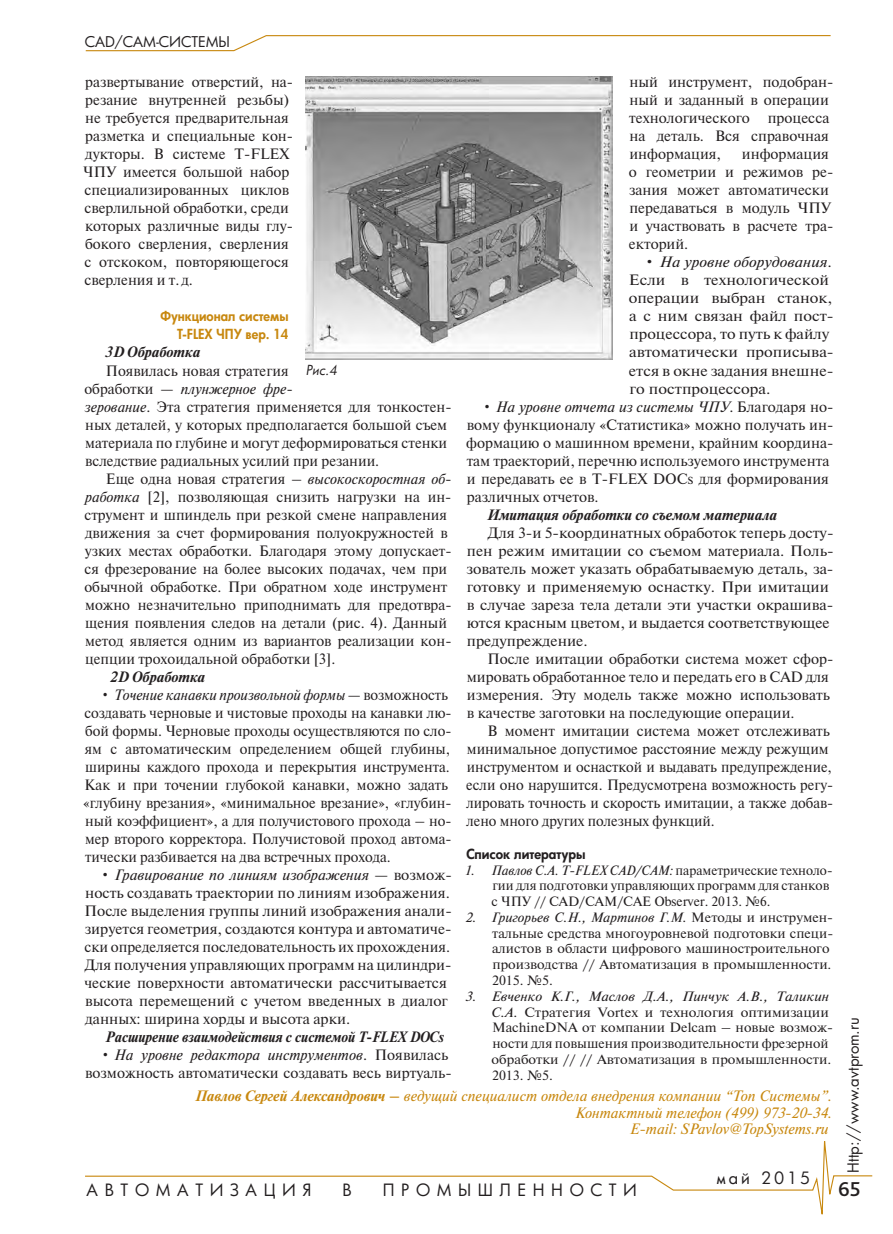
<style>
.page{position:relative;width:893px;height:1234px;background:#fff}
.page>*{position:absolute;margin:0;border:0;box-sizing:border-box;transform-origin:0 0}
.t1{font:500 21px "Bliss Pro";color:#231f20}
.t2{font:16.5px "Futura Cyr";letter-spacing:.4em;color:#231f20}
.t3{font:15px/18px "Newton";color:#231f20}
.t4{font:15px/18px "Newton";color:#231f20;scale:.96 1}
.t5{font:15px/18px "Newton";color:#231f20;scale:1.04 1}
.t6{font:15px/18px "Newton";color:#231f20;scale:1.08 1}
.t7{font:italic 15px/16.5px "Newton";color:#c8880f;text-align:right}
.t8{font:italic 700 15px "Newton";color:#231f20}
.t9{font:italic 700 15px "Newton";color:#231f20;scale:.95 1}
.t10{font:15px "Futura Cyr";color:#231f20}
.t11{font:14.4px "Futura Cyr";letter-spacing:-.005em;color:#231f20}
.t12{font:13.5px/15.8px "Newton";color:#231f20}
.t13{font:13.5px/15.8px "Newton";color:#231f20;scale:1.07 1}
.t14{font:800 13.5px/18px "Futura Cyr";color:#c8880f;text-align:right}
.t15{font:800 13.5px "Futura Cyr";color:#231f20}
.t16{font:italic 13.5px "Futura Cyr";color:#231f20;scale:.95 1}
.s1{font-style:italic}
.s2{font-weight:700}
</style>
<div class="page">
<svg style="left:85px;top:1141px;width:788px;height:74px"></svg>
<svg style="left:85px;top:35px;width:746px;height:17px"></svg>
<img style="left:306px;top:77px;width:306px;height:282px">
<p class="t11" style="left:85px;top:33px;width:147px">CAD/CAM-системы</p>
<p class="t3" style="left:83px;top:73px;width:211px">развертывание отверстий, на&shy;резание внутренней резьбы) не требуется предварительная разметка и специальные кон&shy;дукторы. В системе T‑FLEX<br>ЧПУ имеется большой набор специализированных циклов сверлильной обработки, среди которых различные виды глу&shy;бокого сверления, сверления с отскоком, повторяющегося сверления и т.д.</p>
<p class="t14" style="left:161px;top:307px;width:129px">Функционал системы<br>T-FLEX ЧПУ вер. 14</p>
<p class="t8" style="left:105px;top:343px;width:97px">3D Обработка</p>
<p class="t3" style="left:84px;top:361px;width:369px;text-indent:21px">Появилась новая стратегия<br>обработки — <span class="s1">плунжерное фре-<br>зерование</span>. Эта стратегия применяется для тонкостен&shy;ных деталей, у которых предполагается большой съем материала по глубине и могут деформироваться стенки вследствие радиальных усилий при резании.</p>
<p class="t3" style="left:84px;top:469px;width:369px;text-indent:21px">Еще одна новая стратегия – <span class="s1">высокоскоростная об&shy;работка</span> [2], позволяющая снизить нагрузки на ин&shy;струмент и шпиндель при резкой смене направления движения за счет формирования полуокружностей в узких местах обработки. Благодаря этому допускает&shy;ся фрезерование на более высоких подачах, чем при обычной обработке. При обратном ходе инструмент можно незначительно приподнимать для предотвра&shy;щения появления следов на детали (рис. 4). Данный метод является одним из вариантов реализации кон&shy;цепции трохоидальной обработки [3].</p>
<p class="t8" style="left:110px;top:667px;width:97px">2D Обработка</p>
<p class="t4" style="left:83px;top:685px;width:385px;text-indent:17px">• <span class="s1">Точение канавки произвольной формы</span> — возможность создавать черновые и чистовые проходы на канавки лю&shy;бой формы. Черновые проходы осуществляются по сло&shy;ям с автоматическим определением общей глубины, ширины каждого прохода и перекрытия инструмента.<br>Как и при точении глубокой канавки, можно задать «глубину врезания», «минимальное врезание», «глубин&shy;ный коэффициент», а для получистового прохода – но&shy;мер второго корректора. Получистовой проход автома&shy;тически разбивается на два встречных прохода.</p>
<p class="t3" style="left:84px;top:865px;width:369px;text-indent:16px">• <span class="s1">Гравирование по линиям изображения</span> — возмож&shy;ность создавать траектории по линиям изображения.<br>После выделения группы линий изображения анали&shy;зируется геометрия, создаются контура и автоматиче&shy;ски определяется последовательность их прохождения.<br>Для получения управляющих программ на цилиндри&shy;ческие поверхности автоматически рассчитывается высота перемещений с учетом введенных в диалог данных: ширина хорды и высота арки.</p>
<p class="t9" style="left:106px;top:1027px;width:357px">Расширение взаимодействия с системой T‑FLEX DOCs</p>
<p class="t3" style="left:85px;top:1045px;width:368px;text-align:right">• <span class="s1">На уровне редактора инструментов</span>. Появилась возможность автоматически создавать весь виртуаль-</p>
<p class="t3" style="left:629px;top:73px;width:206px">ный инструмент, подобран&shy;ный и заданный в операции технологического процесса на деталь. Вся справочная информация,</p>
<p class="t3" style="left:629px;top:145px;width:206px;text-indent:113px">информация о геометрии и режимов ре&shy;зания может автоматически передаваться в модуль ЧПУ и участвовать в расчете тра&shy;екторий.</p>
<p class="t6" style="left:629px;top:253px;width:191px;text-indent:15px">• <span class="s1">На уровне оборудования</span>.<br>Если в технологической операции выбран станок, а с ним связан файл пост&shy;процессора, то путь к файлу автоматически прописыва&shy;ется в окне задания внешне&shy;го постпроцессора.</p>
<p class="t3" style="left:466px;top:397px;width:369px;text-indent:15px">• <span class="s1">На уровне отчета из системы ЧПУ</span>. Благодаря но&shy;вому функционалу «Статистика» можно получать ин&shy;формацию о машинном времени, крайним координа&shy;там траекторий, перечню используемого инструмента и передавать ее в T‑FLEX DOCs для формирования различных отчетов.</p>
<p class="t8" style="left:487px;top:505px;width:291px">Имитация обработки со съемом материала</p>
<p class="t5" style="left:466px;top:523px;width:355px;text-indent:21px">Для 3‑и 5‑координатных обработок теперь досту&shy;пен режим имитации со съемом материала. Поль&shy;зователь может указать обрабатываемую деталь, за&shy;готовку и применяемую оснастку. При имитации в случае зареза тела детали эти участки окрашива&shy;ются красным цветом, и выдается соответствующее предупреждение.</p>
<p class="t3" style="left:467px;top:649px;width:368px;text-indent:21px">После имитации обработки система может сфор&shy;мировать обработанное тело и передать его в CAD для измерения. Эту модель также можно использовать в качестве заготовки на последующие операции.</p>
<p class="t3" style="left:466px;top:721px;width:368px;text-indent:21px">В момент имитации система может отслеживать минимальное допустимое расстояние между режущим инструментом и оснасткой и выдавать предупреждение, если оно нарушится. Предусмотрена возможность регу&shy;лировать точность и скорость имитации, а также добав&shy;лено много других полезных функций.</p>
<p class="t15" style="left:466px;top:845px;width:120px">Список литературы</p>
<p class="t12" style="left:492px;top:861px;width:342px;text-indent:-27px"><span class="s1">1. Павлов С.А. T-FLEX CAD/CAM:</span> параметрические техноло&shy;гии для подготовки управляющих программ для станков с ЧПУ // CAD/CAM/CAE Observer. 2013. №6.</p>
<p class="t12" style="left:492px;top:908px;width:343px;text-indent:-27px"><span class="s1">2. Григорьев С.Н., Мартинов Г.М.</span> Методы и инструмен&shy;тальные средства многоуровневой подготовки специ&shy;алистов в области цифрового машиностроительного производства // Автоматизация в промышленности.<br>2015. №5.</p>
<p class="t13" style="left:491px;top:987px;width:321px;text-indent:-26px"><span class="s1">3. Евченко К.Г., Маслов Д.А., Пинчук А.В., Таликин С.А.</span> Стратегия Vortex и технология оптимизации MachineDNA от компании Delcam – новые возмож&shy;ности для повышения производительности фрезерной обработки // // Автоматизация в промышленности.<br>2013. №5.</p>
<p class="t16" style="left:306px;top:361px;width:34px">Рис.4</p>
<p class="t10" style="left:844px;top:1172px;width:157px;rotate:-90deg">Http://www.avtprom.ru</p>
<p class="t7" style="left:195px;top:1087px;width:638px"><span class="s2">Павлов Сергей Александрович –</span> ведущий специалист отдела внедрения компании “Топ Системы”.<br>Контактный телефон (499) 973-20-34.<br>E-mail: SPavlov@TopSystems.ru</p>
<p class="t2" style="left:717px;top:1167px;width:95px">май 2015</p>
<p class="t2" style="left:87px;top:1179px;width:226px">АВТОМАТИЗАЦИЯ</p>
<p class="t2" style="left:342px;top:1179px;width:11px">В</p>
<p class="t2" style="left:383px;top:1179px;width:256px">ПРОМЫШЛЕННОСТИ</p>
<h1 class="t1" style="left:838px;top:1176px;width:24px">65</h1>
</div>
